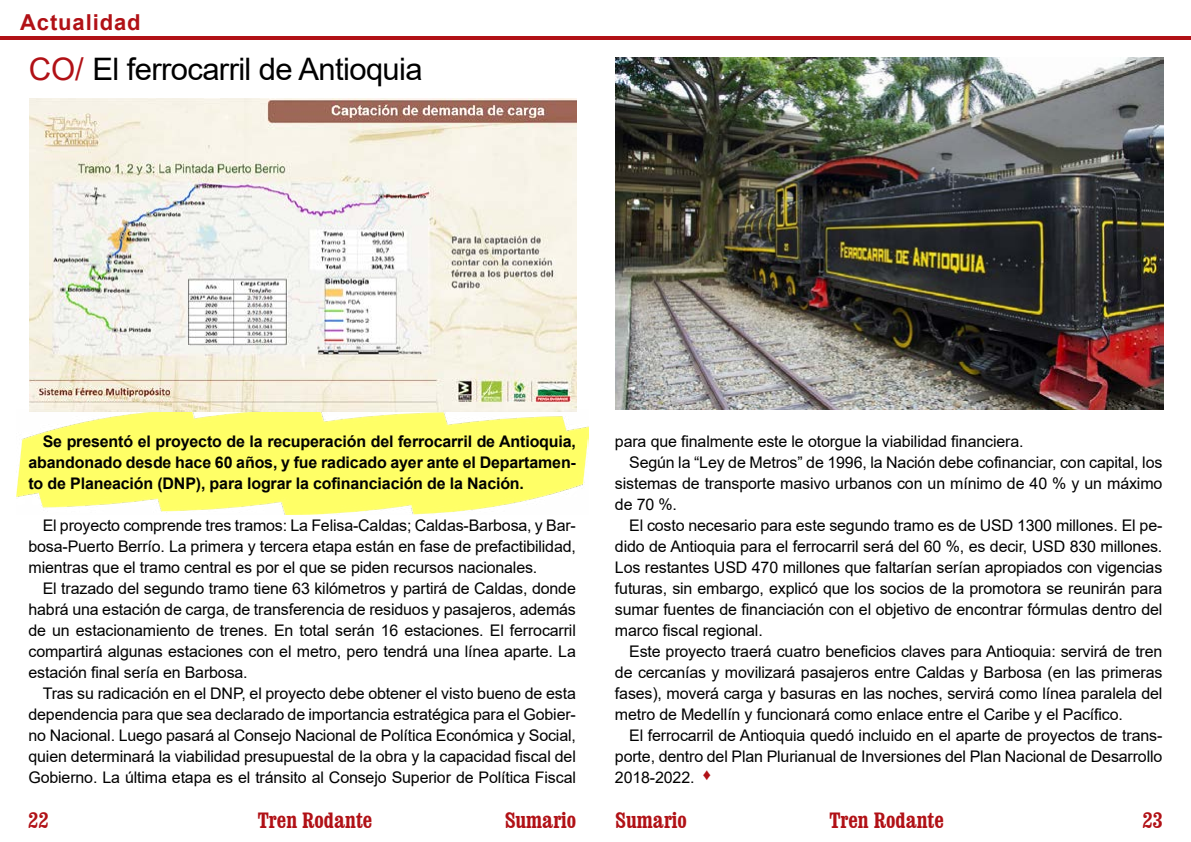
<style>
.page{position:relative;width:1191px;height:842px;background:#fff}
.page>*{position:absolute;margin:0;border:0;box-sizing:border-box;transform-origin:0 0}
.t1{font:31px "Arial";letter-spacing:-.02em;color:#000}
.t2{font:700 condensed 22px "Clarendon BT";color:#b11116}
.t3{font:700 22px "Arial";letter-spacing:.04em;color:#b11116}
.t4{font:16px/21px "Arial";letter-spacing:-.01em;color:#000;text-align:justify}
.t5{font:700 16px/21px "Arial";letter-spacing:-.01em;color:#000;text-align:justify}
.s1{color:#b11116}
</style>
<div class="page">
<hr style="left:0;top:36px;width:1191px;height:4px;background:#b11116">
<img style="left:17px;top:410px;width:571px;height:104px">
<img style="left:29px;top:98px;width:547px;height:313px">
<img style="left:615px;top:57px;width:548px;height:352px">
<h2 class="t3" style="left:20px;top:6px;width:122px">Actualidad</h2>
<h1 class="t1" style="left:29px;top:47px;width:395px"><span class="s1">CO/</span> El ferrocarril de Antioquia</h1>
<p class="t5" style="left:28px;top:431px;width:549px;text-indent:14px">Se presentó el proyecto de la recuperación del ferrocarril de Antioquia, abandonado desde hace 60 años, y fue radicado ayer ante el Departamen&shy;to de Planeación (DNP), para lograr la cofinanciación de la Nación.</p>
<p class="t4" style="left:28px;top:515px;width:549px;text-indent:14px">El proyecto comprende tres tramos: La Felisa-Caldas; Caldas-Barbosa, y Bar&shy;bosa-Puerto Berrío. La primera y tercera etapa están en fase de prefactibilidad, mientras que el tramo central es por el que se piden recursos nacionales.</p>
<p class="t4" style="left:28px;top:578px;width:549px;text-indent:14px">El trazado del segundo tramo tiene 63 kilómetros y partirá de Caldas, donde habrá una estación de carga, de transferencia de residuos y pasajeros, además de un estacionamiento de trenes. En total serán 16 estaciones. El ferrocarril compartirá algunas estaciones con el metro, pero tendrá una línea aparte. La estación final sería en Barbosa.</p>
<p class="t4" style="left:28px;top:683px;width:549px;text-indent:14px">Tras su radicación en el DNP, el proyecto debe obtener el visto bueno de esta dependencia para que sea declarado de importancia estratégica para el Gobier&shy;no Nacional. Luego pasará al Consejo Nacional de Política Económica y Social, quien determinará la viabilidad presupuestal de la obra y la capacidad fiscal del Gobierno. La última etapa es el tránsito al Consejo Superior de Política Fiscal</p>
<p class="t4" style="left:615px;top:431px;width:410px">para que finalmente este le otorgue la viabilidad financiera.</p>
<p class="t4" style="left:629px;top:452px;width:535px">Según la “Ley de Metros” de 1996, la Nación debe cofinanciar, con capital, los</p>
<p class="t4" style="left:615px;top:473px;width:549px">sistemas de transporte masivo urbanos con un mínimo de 40 % y un máximo</p>
<p class="t4" style="left:615px;top:494px;width:64px">de 70 %.</p>
<p class="t4" style="left:629px;top:515px;width:535px">El costo necesario para este segundo tramo es de USD 1300 millones. El pe-</p>
<p class="t4" style="left:615px;top:536px;width:549px">dido de Antioquia para el ferrocarril será del 60 %, es decir, USD 830 millones.</p>
<p class="t4" style="left:615px;top:557px;width:549px">Los restantes USD 470 millones que faltarían serían apropiados con vigencias</p>
<p class="t4" style="left:615px;top:578px;width:549px">futuras, sin embargo, explicó que los socios de la promotora se reunirán para</p>
<p class="t4" style="left:615px;top:599px;width:549px">sumar fuentes de financiación con el objetivo de encontrar fórmulas dentro del</p>
<p class="t4" style="left:615px;top:620px;width:149px">marco fiscal regional.</p>
<p class="t4" style="left:629px;top:641px;width:535px">Este proyecto traerá cuatro beneficios claves para Antioquia: servirá de tren</p>
<p class="t4" style="left:615px;top:662px;width:549px">de cercanías y movilizará pasajeros entre Caldas y Barbosa (en las primeras</p>
<p class="t4" style="left:615px;top:683px;width:549px">fases), moverá carga y basuras en las noches, servirá como línea paralela del</p>
<p class="t4" style="left:615px;top:704px;width:509px">metro de Medellín y funcionará como enlace entre el Caribe y el Pacífico.</p>
<p class="t4" style="left:629px;top:725px;width:535px">El ferrocarril de Antioquia quedó incluido en el aparte de proyectos de trans-</p>
<p class="t4" style="left:615px;top:746px;width:549px">porte, dentro del Plan Plurianual de Inversiones del Plan Nacional de Desarrollo</p>
<p class="t4" style="left:615px;top:767px;width:98px">2018-2022. <sup>♦</sup></p>
<h2 class="t2" style="left:29px;top:807px;width:22px">22</h2>
<h2 class="t2" style="left:258px;top:807px;width:116px">Tren Rodante</h2>
<h2 class="t2" style="left:505px;top:807px;width:73px">Sumario</h2>
<h2 class="t2" style="left:615px;top:807px;width:73px">Sumario</h2>
<h2 class="t2" style="left:829px;top:807px;width:116px">Tren Rodante</h2>
<h2 class="t2" style="left:1142px;top:807px;width:22px">23</h2>
</div>
